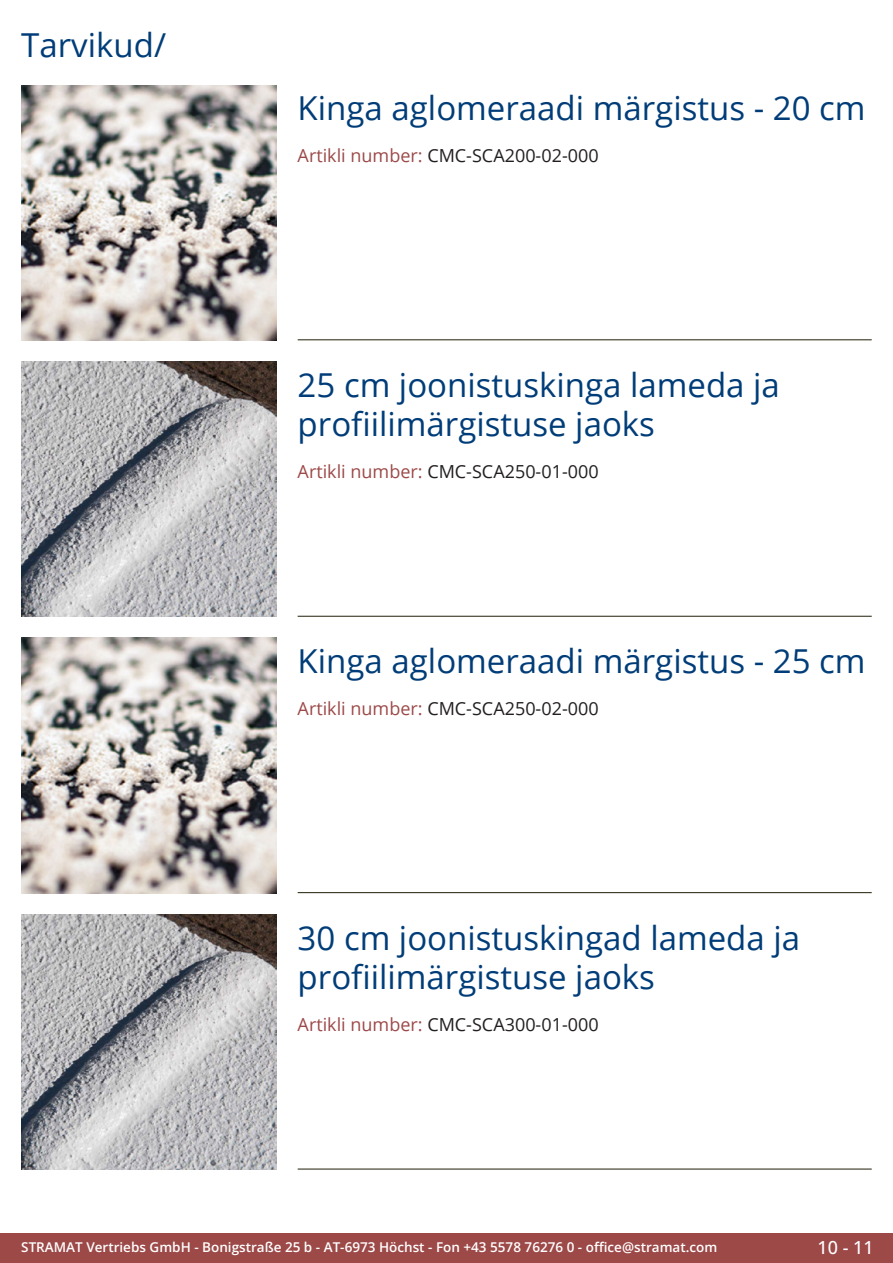
<style>
.page{position:relative;width:893px;height:1263px;background:#fff}
.page>*{position:absolute;margin:0;border:0;box-sizing:border-box;transform-origin:0 0}
.Produkttitel{font:33px/39.6px "Open Sans";color:#003d78}
.RastTitel{font:33px "Open Sans";color:#003d78}
.TechDaten_Überschrif{font:18px "Open Sans";color:#231f20}
.t1{font:500 18px "Open Sans";color:#fff}
.t2{font:600 13.5px "Open Sans";color:#fff}
.s1{color:#9c4948}
</style>
<div class="page">
<div style="left:0;top:1233px;width:893px;height:30px;background:#9c4948"></div>
<hr style="left:298px;top:340px;width:574px;height:1px;background:#201d08">
<hr style="left:298px;top:616px;width:574px;height:1px;background:#201d08">
<hr style="left:298px;top:892px;width:574px;height:1px;background:#201d08">
<hr style="left:298px;top:1169px;width:574px;height:1px;background:#201d08">
<img style="left:21px;top:85px;width:255px;height:255px">
<img style="left:21px;top:361px;width:255px;height:256px">
<img style="left:21px;top:638px;width:255px;height:255px">
<img style="left:21px;top:914px;width:255px;height:255px">
<p class="RastTitel" style="left:21px;top:22px;width:146px">Tarvikud/</p>
<p class="Produkttitel" style="left:298px;top:88px;width:569px">Kinga aglomeraadi märgistus - 20 cm</p>
<p class="TechDaten_Überschrif" style="left:298px;top:143px;width:303px"><span class="s1">Artikli number:</span> CMC-SCA200-02-000</p>
<p class="Produkttitel" style="left:298px;top:364px;width:484px">25 cm joonistuskinga lameda ja profiilimärgistuse jaoks</p>
<p class="TechDaten_Überschrif" style="left:298px;top:459px;width:303px"><span class="s1">Artikli number:</span> CMC-SCA250-01-000</p>
<p class="Produkttitel" style="left:298px;top:640px;width:569px">Kinga aglomeraadi märgistus - 25 cm</p>
<p class="TechDaten_Überschrif" style="left:298px;top:696px;width:303px"><span class="s1">Artikli number:</span> CMC-SCA250-02-000</p>
<p class="Produkttitel" style="left:298px;top:917px;width:504px">30 cm joonistuskingad lameda ja profiilimärgistuse jaoks</p>
<p class="TechDaten_Überschrif" style="left:298px;top:1012px;width:303px"><span class="s1">Artikli number:</span> CMC-SCA300-01-000</p>
<p class="t2" style="left:21px;top:1238px;width:698px">STRAMAT Vertriebs GmbH - Bonigstraße 25 b - AT-6973 Höchst - Fon +43 5578 76276 0 - office@stramat.com</p>
<p class="t1" style="left:817px;top:1234px;width:58px">10 - 11</p>
</div>
